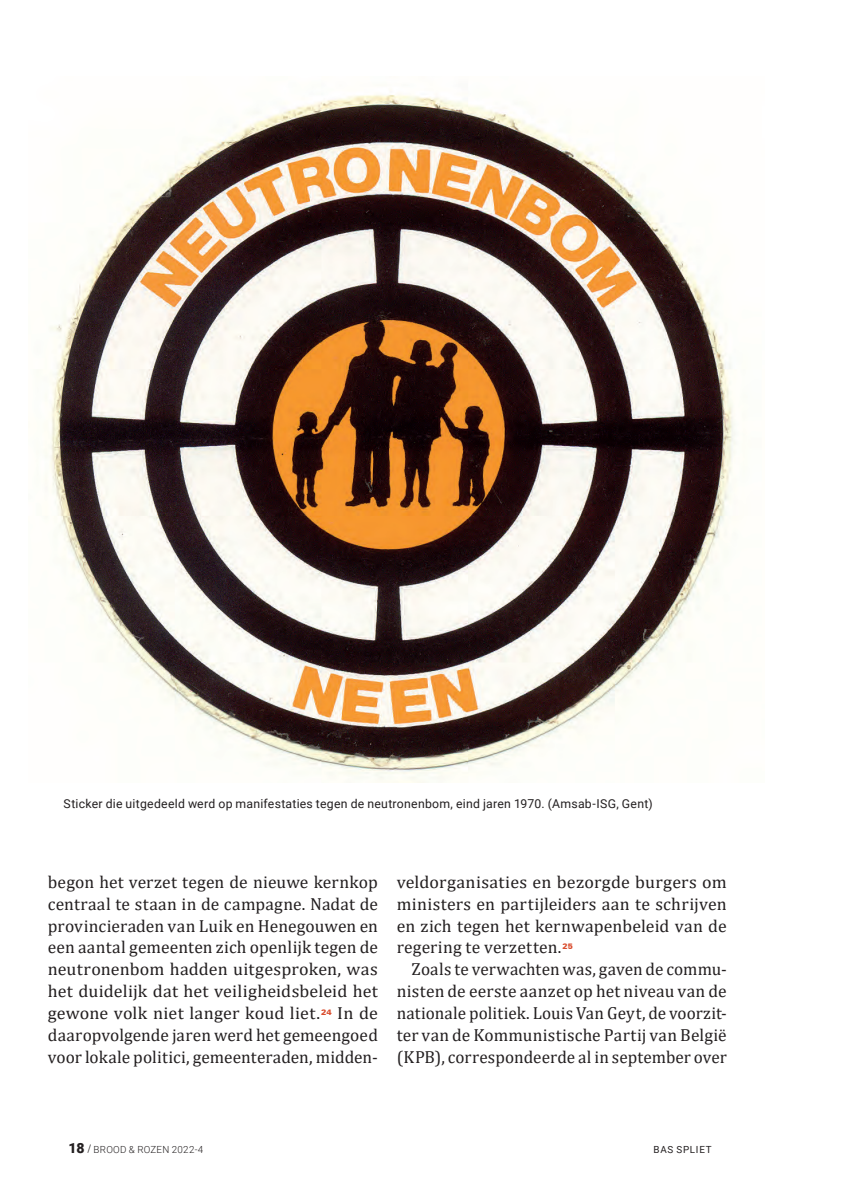
<style>
.page{position:relative;width:848px;height:1195px;background:#fff}
.page>*{position:absolute;margin:0;border:0;box-sizing:border-box;transform-origin:0 0}
.t1{font:17.5px/21.9px "Cambria";letter-spacing:.005em;color:#231f20;text-align:justify}
.t2{font:12.25px "Roboto";letter-spacing:.02em;color:#231f20}
.t3{font:300 9.8px "Roboto";letter-spacing:.03em;color:#231f20}
.t4{font:9.8px "Roboto";letter-spacing:.075em;color:#231f20}
.t5{font:900 7.7px "Zurich BT";color:#d94c2d}
.s1{font-weight:900;font-size:14px}
.s2{font-family:"Zurich BT";font-weight:400;font-size:10.5px}
</style>
<div class="page">
<img style="left:44px;top:94px;width:692px;height:689px">
<p class="t2" style="left:64px;top:795px;width:590px">Sticker die uitgedeeld werd op manifestaties tegen de neutronenbom, eind jaren 1970. (Amsab-ISG, Gent)</p>
<p class="t1" style="left:48px;top:870px;width:331px">begon het verzet tegen de nieuwe kernkop centraal te staan in de campagne. Nadat de provincieraden van Luik en Henegouwen en een aantal gemeenten zich openlijk tegen de neutronenbom hadden uitgesproken, was het duidelijk dat het veiligheidsbeleid het gewone volk niet langer koud liet.</p>
<p class="t1" style="left:48px;top:1002px;width:331px;text-indent:289px">In de daaropvolgende jaren werd het gemeengoed voor lokale politici, gemeenteraden, midden-</p>
<p class="t5" style="left:321px;top:1007px;width:12px">24</p>
<p class="t1" style="left:396px;top:870px;width:331px">veldorganisaties en bezorgde burgers om ministers en partijleiders aan te schrijven en zich tegen het kernwapenbeleid van de regering te verzetten.</p>
<p class="t5" style="left:562px;top:941px;width:12px">25</p>
<p class="t1" style="left:396px;top:958px;width:331px;text-indent:15px">Zoals te verwachten was, gaven de commu&shy;nisten de eerste aanzet op het niveau van de nationale politiek. Louis Van Geyt, de voorzit&shy;ter van de Kommunistische Partij van België (KPB), correspondeerde al in september over</p>
<p class="t3" style="left:68px;top:1142px;width:136px"><span class="s1">18</span> <span class="s2">/</span> BROOD &amp; ROZEN 2022-4</p>
<p class="t4" style="left:653px;top:1142px;width:60px">BAS SPLIET</p>
</div>
